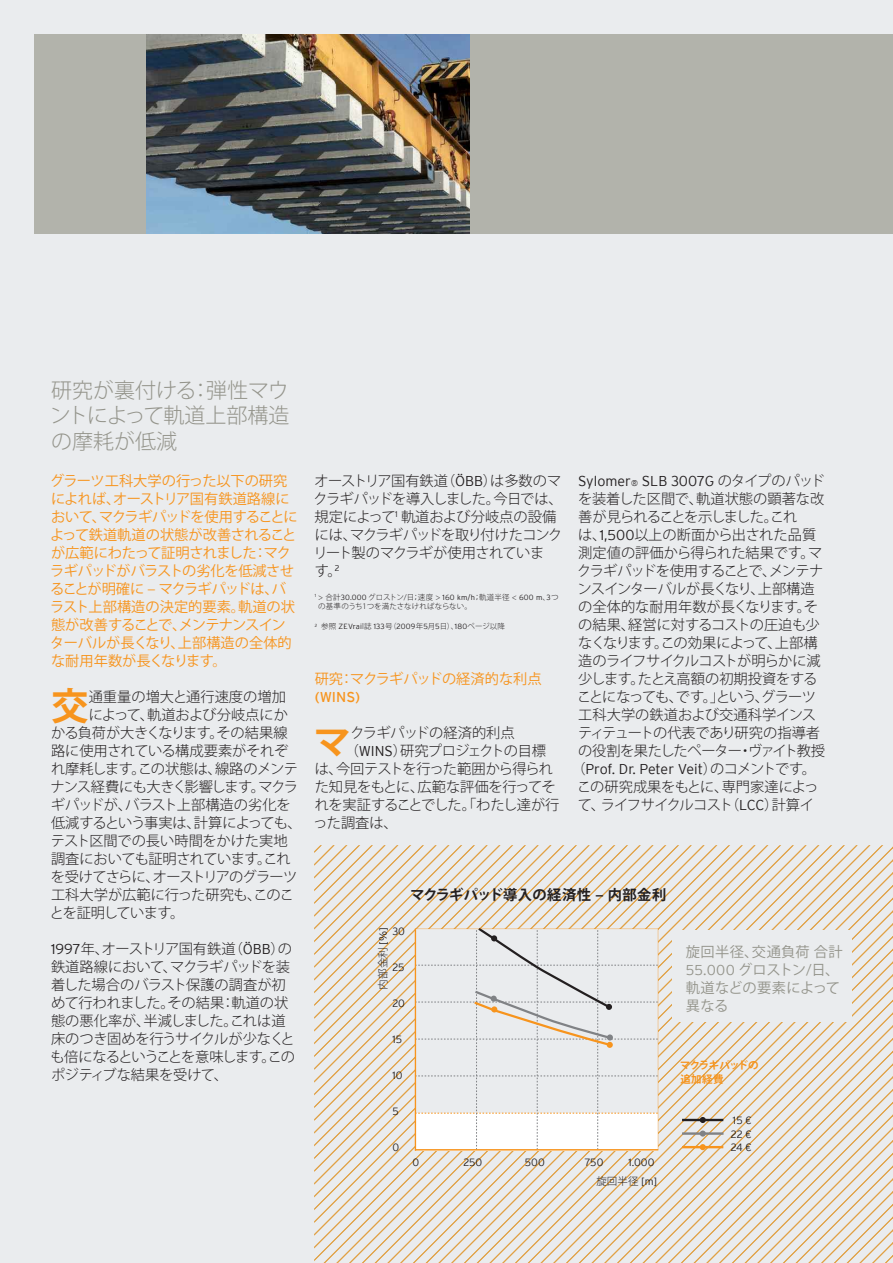
<style>
.page{position:relative;width:893px;height:1263px;background:#eaecee}
.page>*{position:absolute;margin:0;border:0;box-sizing:border-box;transform-origin:0 0}
.t1{font:700 37.65px "Koz Go Pro";color:#f7941d}
.t2{font:300 21px/25.5px "Koz Go Pro";color:#94948b;text-align:justify}
.t3{font:300 14.25px/18px "Koz Go Pro";letter-spacing:-.03em;color:#231f20}
.t4{font:14.25px/18px "Koz Go Pro";letter-spacing:-.02em;color:#f7941d}
.t5{font:300 14.25px "Koz Go Pro";color:#231f20}
.t6{font:300 14.25px "Interstate";color:#231f20}
.t7{font:14.25px/18px "Koz Go Pro";letter-spacing:.01em;color:#94948b}
.t8{font:300 14.25px "Koz Go Pro";letter-spacing:-.06em;color:#231f20}
.t9{font:300 14.25px "Koz Go Pro";letter-spacing:-.05em;color:#231f20}
.t10{font:300 14.25px "Koz Go Pro";letter-spacing:-.065em;color:#231f20}
.t11{font:300 14.25px "Koz Go Pro";letter-spacing:-.07em;color:#231f20}
.t12{font:700 14.25px "Koz Go Pro";letter-spacing:.03em;color:#231f20}
.t13{font:14.25px "Koz Go Pro";color:#f7941d}
.t14{font:300 14.25px "Koz Go Pro";letter-spacing:-.005em;color:#231f20}
.t15{font:14.25px "Interstate";color:#f7941d}
.t16{font:300 10.5px/13.5px "Interstate";letter-spacing:.005em;color:#231f20;text-align:justify}
.t17{font:300 10.5px "Koz Go Pro";letter-spacing:.01em;color:#231f20}
.t18{font:700 10.5px/13.5px "Koz Go Pro";letter-spacing:-.025em;color:#f7941d}
.t19{font:300 7.5px/9px "Koz Go Pro";letter-spacing:.015em;color:#231f20}
.t20{font:300 7.5px "Interstate";letter-spacing:.025em;color:#231f20}
.s1{font-family:"Interstate"}
.s2{font-family:"Koz Go Pro"}
.s3{font-size:8.25px}
.s4{font-family:"Interstate";font-weight:300}
</style>
<div class="page">
<div style="left:34px;top:34px;width:859px;height:200px;background:#b2b3ab"></div>
<img style="left:147px;top:34px;width:323px;height:200px">
<svg style="left:647px;top:850px;width:13px;height:413px"></svg>
<svg style="left:660px;top:846px;width:13px;height:417px"></svg>
<svg style="left:673px;top:846px;width:8px;height:414px"></svg>
<div style="left:672px;top:930px;width:179px;height:91px;background:#eaecee"></div>
<div style="left:416px;top:1113px;width:242px;height:38px;background:#fac17c"></div>
<svg style="left:315px;top:846px;width:343px;height:304px"></svg>
<svg style="left:416px;top:929px;width:242px;height:220px"></svg>
<hr style="left:415px;top:929px;width:1px;height:222px;background:#f7941d">
<hr style="left:415px;top:1149px;width:243px;height:1px;background:#f7941d">
<svg style="left:681px;top:846px;width:212px;height:417px"></svg>
<h2 class="t2" style="left:50px;top:377px;width:241px">研究が裏付ける：弾性マウントによって軌道上部構造の摩耗が低減</h2>
<p class="t4" style="left:50px;top:472px;width:249px">グラーツ工科大学の行った以下の研究によれば、オーストリア国有鉄道路線において、マクラギパッドを使用することによって鉄道軌道の状態が改善されることが広範にわたって証明されました：マクラギパッドがバラストの劣化を低減させることが明確に – マクラギパッドは、バラスト上部構造の決定的要素。軌道の状態が改善することで、メンテナンスインターバルが長くなり、上部構造の全体的な耐用年数が長くなります。</p>
<h1 class="t1" style="left:51px;top:682px;width:39px">交</h1>
<p class="t5" style="left:89px;top:687px;width:199px">通重量の増大と通行速度の増加</p>
<p class="t14" style="left:89px;top:705px;width:201px">によって、軌道および分岐点にか</p>
<p class="t3" style="left:51px;top:724px;width:238px">かる負荷が大きくなります。その結果線</p>
<p class="t3" style="left:51px;top:742px;width:239px">路に使用されている構成要素がそれぞ</p>
<p class="t3" style="left:51px;top:760px;width:248px">れ摩耗します。この状態は、線路のメンテ</p>
<p class="t10" style="left:51px;top:777px;width:249px">ナンス経費にも大きく影響します。マクラ</p>
<p class="t3" style="left:51px;top:796px;width:241px">ギパッドが、バラスト上部構造の劣化を</p>
<p class="t11" style="left:51px;top:813px;width:252px">低減するという事実は、計算によっても、</p>
<p class="t5" style="left:51px;top:831px;width:238px">テスト区間での長い時間をかけた実地</p>
<p class="t3" style="left:51px;top:850px;width:241px">調査においても証明されています。これ</p>
<p class="t8" style="left:51px;top:867px;width:248px">を受けてさらに、オーストリアのグラーツ</p>
<p class="t5" style="left:51px;top:885px;width:244px">工科大学が広範に行った研究も、このこ</p>
<p class="t3" style="left:50px;top:904px;width:136px">とを証明しています。</p>
<p class="t3" style="left:51px;top:940px;width:246px"><span class="s1">1997</span>年、オーストリア国有鉄道（<span class="s1">ÖBB</span>）の鉄道路線において、マクラギパッドを装着した場合のバラスト保護の調査が初めて行われました。その結果：軌道の状態の悪化率が、半減しました。これは道床のつき固めを行うサイクルが少なくとも倍になるということを意味します。このポジティブな結果を受けて、</p>
<p class="t3" style="left:313px;top:472px;width:251px">オーストリア国有鉄道（<span class="s1">ÖBB</span>）は多数のマクラギパッドを導入しました。今日では、規定によって<sup>1</sup> 軌道および分岐点の設備には、マクラギパッドを取り付けたコンクリート製のマクラギが使用されていま<br>す。<sup>2</sup></p>
<p class="t19" style="left:318px;top:593px;width:242px;text-indent:-4px"><sup>1</sup> &gt; 合計<span class="s1">30.000</span> グロストン/日；速度 &gt; <span class="s1">160 km/h</span>；軌道半径 &lt; <span class="s1">600 m</span>、<span class="s1">3</span>つの基準のうち1つを満たさなければならない。</p>
<p class="t20" style="left:315px;top:623px;width:192px"><sup>2</sup> <span class="s2">参照</span> ZEVrai<span class="s2">l誌</span> 133<span class="s2">号（</span>2009<span class="s2">年</span>5<span class="s2">月</span>5<span class="s2">日）、</span>180<span class="s2">ページ以降</span></p>
<p class="t13" style="left:315px;top:669px;width:229px">研究：マクラギパッドの経済的な利点</p>
<p class="t15" style="left:315px;top:691px;width:47px">(WINS)</p>
<h1 class="t1" style="left:314px;top:718px;width:39px">マ</h1>
<p class="t5" style="left:351px;top:723px;width:166px">クラギパッドの経済的利点</p>
<p class="t9" style="left:345px;top:741px;width:203px">（<span class="s1">WINS</span>）研究プロジェクトの目標</p>
<p class="t8" style="left:315px;top:759px;width:240px">は、今回テストを行った範囲から得られ</p>
<p class="t3" style="left:315px;top:778px;width:243px">た知見をもとに、広範な評価を行ってそ</p>
<p class="t9" style="left:315px;top:795px;width:246px">れを実証することでした。「わたし達が行</p>
<p class="t3" style="left:313px;top:814px;width:86px">った調査は、</p>
<p class="t6" style="left:578px;top:473px;width:248px">Sylomer<span class="s3">®</span> SLB 3007G <span class="s2">のタイプのパッド</span></p>
<p class="t3" style="left:577px;top:490px;width:249px">を装着した区間で、軌道状態の顕著な改善が見られることを示しました。これ<br>は、<span class="s1">1,500</span>以上の断面から出された品質測定値の評価から得られた結果です。マクラギパッドを使用することで、メンテナンスインターバルが長くなり、上部構造の全体的な耐用年数が長くなります。その結果、経営に対するコストの圧迫も少なくなります。この効果によって、上部構造のライフサイクルコストが明らかに減少します。たとえ高額の初期投資をすることになっても、です。」という、グラーツ工科大学の鉄道および交通科学インスティテュートの代表であり研究の指導者の役割を果たしたペーター・ヴァイト教授</p>
<p class="t6" style="left:571px;top:761px;width:246px"><span class="s2">（</span>Prof. Dr. Peter Veit<span class="s2">）のコメントです。</span></p>
<p class="t3" style="left:577px;top:778px;width:242px">この研究成果をもとに、専門家達によって、ライフサイクルコスト（<span class="s1">LCC</span>）計算イ</p>
<p class="t12" style="left:410px;top:885px;width:257px">マクラギパッド導入の経済性 – 内部金利</p>
<p class="t16" style="left:392px;top:925px;width:14px">30</p>
<p class="t16" style="left:392px;top:961px;width:14px">25</p>
<p class="t16" style="left:392px;top:997px;width:14px">20</p>
<p class="t16" style="left:392px;top:1033px;width:11px">15</p>
<p class="t16" style="left:392px;top:1069px;width:12px">10</p>
<p class="t16" style="left:392px;top:1105px;width:8px">5</p>
<p class="t16" style="left:392px;top:1141px;width:8px">0</p>
<p class="t17" style="left:376px;top:990px;width:64px;rotate:-90deg">内部金利 <span class="s1">[%]</span></p>
<p class="t16" style="left:412px;top:1155px;width:8px">0</p>
<p class="t16" style="left:463px;top:1155px;width:20px">250</p>
<p class="t16" style="left:525px;top:1155px;width:21px">500</p>
<p class="t16" style="left:585px;top:1155px;width:20px">750</p>
<p class="t16" style="left:628px;top:1155px;width:28px">1.000</p>
<p class="t17" style="left:596px;top:1174px;width:62px">旋回半径 <span class="s1">[m]</span></p>
<p class="t7" style="left:686px;top:943px;width:159px">旋回半径、交通負荷 合計<br><span class="s4">55.000</span> グロストン/日、軌道などの要素によって異なる</p>
<p class="t18" style="left:680px;top:1059px;width:80px">マクラギパッドの追加経費</p>
<p class="t16" style="left:731px;top:1114px;width:23px">15 € 22 € 24 €</p>
</div>
